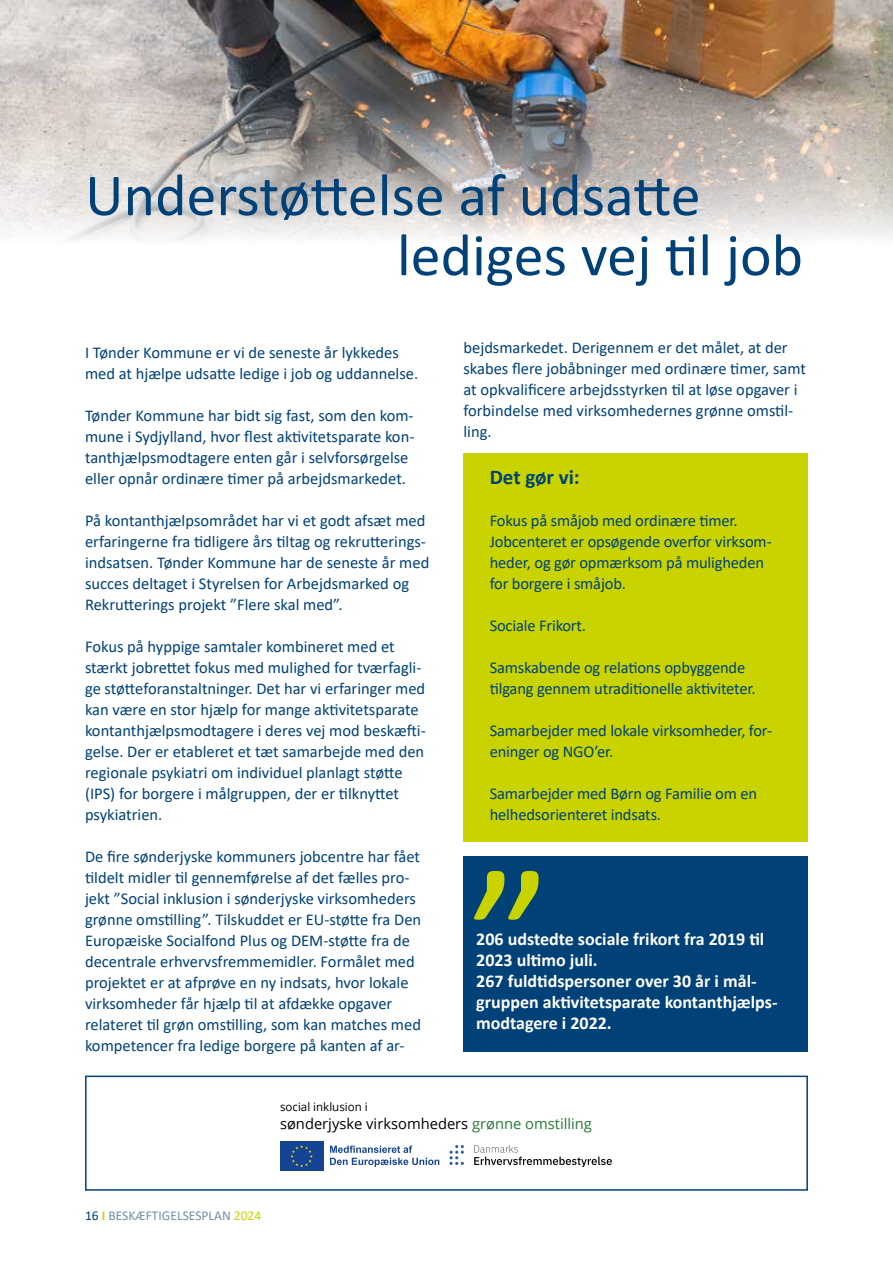
<style>
.page{position:relative;width:893px;height:1263px;background:#fff}
.page>*{position:absolute;margin:0;border:0;box-sizing:border-box;transform-origin:0 0}
.t1{font:195px "Calibri";color:#c8d300}
.t2{font:60px/60px "Calibri";color:#004177}
.t3{font:700 21px "Calibri";color:#004177}
.t4{font:700 18px/21px "Calibri";color:#fff}
.t5{font:16.5px/21px "Calibri";color:#004177}
.t6{font:14.7px "Open Sans";color:#000}
.t7{font:13.5px "Calibri";color:#6f90a7}
.t8{font:11.55px "Open Sans";color:#000}
.s1{color:#277734}
.s2{color:#004177}
.s3{font-weight:700;color:#c8d300}
.s4{color:#c8d300}
</style>
<div class="page">
<img style="left:0;top:0;width:893px;height:241px">
<div style="left:85px;top:1075px;width:723px;height:116px;border:2px solid #004177"></div>
<div style="left:463px;top:453px;width:345px;height:389px;background:#c8d300"></div>
<div style="left:463px;top:856px;width:345px;height:195px;background:#004177"></div>
<svg style="left:280px;top:1141px;width:44px;height:1px"></svg>
<div style="left:280px;top:1142px;width:44px;height:29px;background:#164494"></div>
<svg style="left:291px;top:1145px;width:22px;height:22px"></svg>
<svg style="left:330px;top:1145px;width:109px;height:22px"></svg>
<svg style="left:474px;top:1145px;width:138px;height:21px"></svg>
<svg style="left:450px;top:1145px;width:14px;height:20px"></svg>
<h2 class="t2" style="left:397px;top:164px;width:408px;text-indent:-312px">Understøttelse af udsatte lediges vej til job</h2>
<p class="t5" style="left:85px;top:341px;width:335px">I Tønder Kommune er vi de seneste år lykkedes med at hjælpe udsatte ledige i job og uddannelse.</p>
<p class="t5" style="left:85px;top:404px;width:331px">Tønder Kommune har bidt sig fast, som den kom&shy;mune i Sydjylland, hvor flest aktivitetsparate kon&shy;tanthjælpsmodtagere enten går i selvforsørgelse eller opnår ordinære timer på arbejdsmarkedet.</p>
<p class="t5" style="left:85px;top:509px;width:346px">På kontanthjælpsområdet har vi et godt afsæt med erfaringerne fra tidligere års tiltag og rekrutterings&shy;indsatsen. Tønder Kommune har de seneste år med succes deltaget i Styrelsen for Arbejdsmarked og Rekrutterings projekt ”Flere skal med”.</p>
<p class="t5" style="left:85px;top:635px;width:342px">Fokus på hyppige samtaler kombineret med et stærkt jobrettet fokus med mulighed for tværfagli&shy;ge støtteforanstaltninger. Det har vi erfaringer med kan være en stor hjælp for mange aktivitetsparate kontanthjælpsmodtagere i deres vej mod beskæfti&shy;gelse. Der er etableret et tæt samarbejde med den regionale psykiatri om individuel planlagt støtte (IPS) for borgere i målgruppen, der er tilknyttet psykiatrien.</p>
<p class="t5" style="left:85px;top:845px;width:338px">De fire sønderjyske kommuners jobcentre har fået tildelt midler til gennemførelse af det fælles pro&shy;jekt ”Social inklusion i sønderjyske virksomheders grønne omstilling”. Tilskuddet er EU-støtte fra Den Europæiske Socialfond Plus og DEM-støtte fra de decentrale erhvervsfremmemidler. Formålet med projektet er at afprøve en ny indsats, hvor lokale virksomheder får hjælp til at afdække opgaver relateret til grøn omstilling, som kan matches med kompetencer fra ledige borgere på kanten af ar-</p>
<p class="t5" style="left:463px;top:336px;width:344px">bejdsmarkedet. Derigennem er det målet, at der skabes flere jobåbninger med ordinære timer, samt at opkvalificere arbejdsstyrken til at løse opgaver i forbindelse med virksomhedernes grønne omstil&shy;ling.</p>
<p class="t3" style="left:490px;top:462px;width:91px">Det gør vi:</p>
<p class="t5" style="left:490px;top:509px;width:283px">Fokus på småjob med ordinære timer.<br>Jobcenteret er opsøgende overfor virksom&shy;heder, og gør opmærksom på muligheden for borgere i småjob.</p>
<p class="t5" style="left:490px;top:614px;width:98px">Sociale Frikort.</p>
<p class="t5" style="left:490px;top:656px;width:267px">Samskabende og relations opbyggende tilgang gennem utraditionelle aktiviteter.</p>
<p class="t5" style="left:490px;top:719px;width:284px">Samarbejder med lokale virksomheder, for&shy;eninger og NGO’er.</p>
<p class="t5" style="left:490px;top:782px;width:269px">Samarbejder med Børn og Familie om en helhedsorienteret indsats.</p>
<h1 class="t1" style="left:470px;top:804px;width:83px">”</h1>
<p class="t4" style="left:476px;top:928px;width:303px">206 udstedte sociale frikort fra 2019 til<br>2023 ultimo juli.<br>267 fuldtidspersoner over 30 år i mål&shy;gruppen aktivitetsparate kontanthjælps&shy;modtagere i 2022.</p>
<p class="t8" style="left:280px;top:1099px;width:89px">social inklusion i</p>
<p class="t6" style="left:280px;top:1113px;width:313px">sønderjyske virksomheders <span class="s1">grønne omstilling</span></p>
<p class="t7" style="left:85px;top:1206px;width:178px"><span class="s2">16</span> <span class="s3">I</span> BESKÆFTIGELSESPLAN <span class="s4">2024</span></p>
</div>
